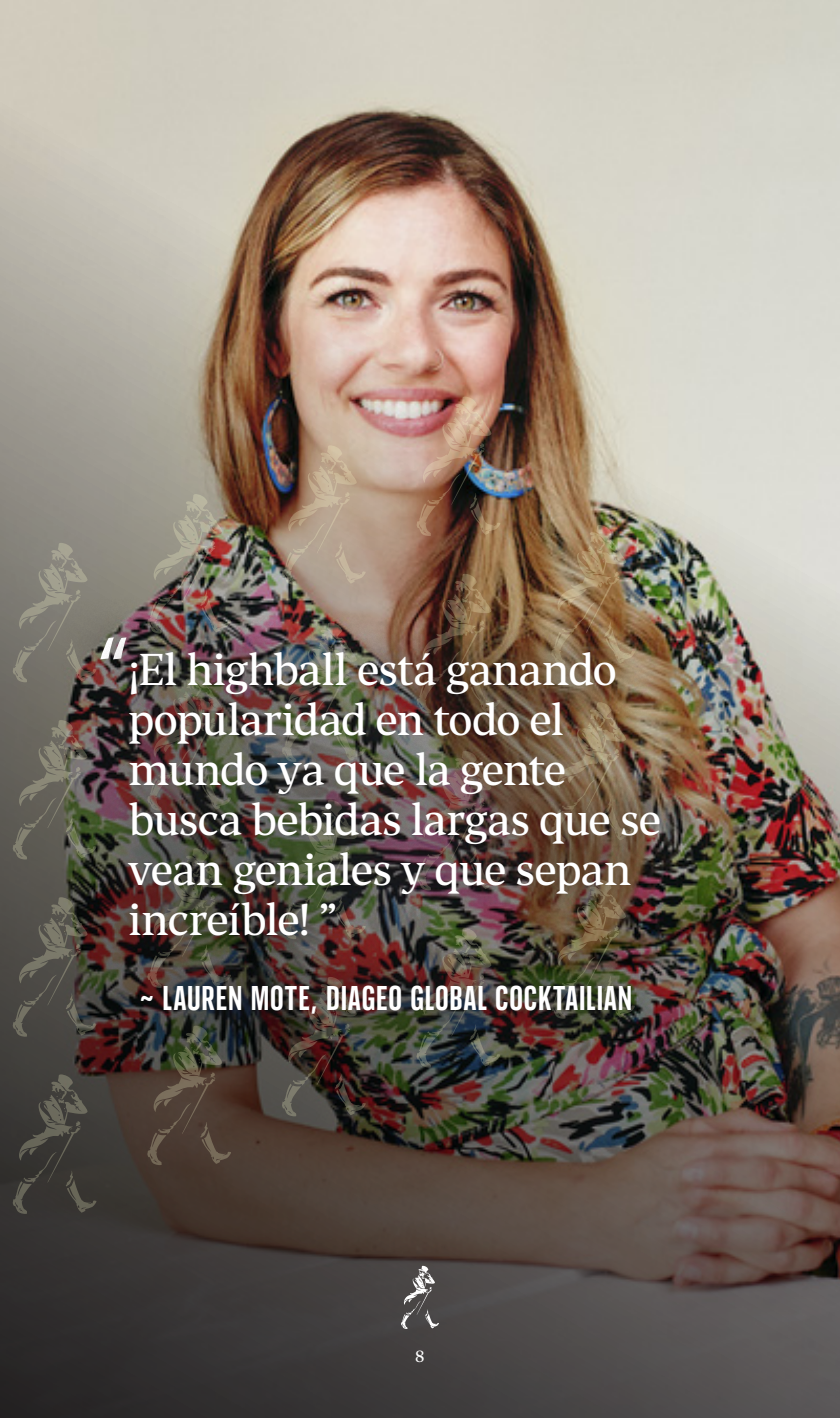
<style>
.page{position:relative;width:840px;height:1418px;background:#fff}
.page>*{position:absolute;margin:0;border:0;box-sizing:border-box;transform-origin:0 0}
.t1{font:90px "Myriad Pro";color:#fff}
.t2{font:44px/50px "Johnnie Walker Serif";letter-spacing:-.02em;color:#fff}
.t3{font:34px "Johnnie Walker Headline";letter-spacing:.03em;color:#fff}
.t4{font:16px "Johnnie Walker Serif";color:#fff}
</style>
<div class="page">
<img style="left:0;top:0;width:839px;height:1417px">
<svg style="left:12px;top:1074px;width:84px;height:139px"></svg>
<svg style="left:147px;top:1055px;width:84px;height:110px"></svg>
<svg style="left:281px;top:1055px;width:84px;height:61px"></svg>
<svg style="left:416px;top:1055px;width:84px;height:12px"></svg>
<svg style="left:12px;top:897px;width:84px;height:139px"></svg>
<svg style="left:12px;top:720px;width:75px;height:139px"></svg>
<svg style="left:416px;top:573px;width:84px;height:36px"></svg>
<img style="left:550px;top:525px;width:84px;height:84px">
<svg style="left:12px;top:543px;width:84px;height:139px"></svg>
<img style="left:147px;top:494px;width:84px;height:115px">
<svg style="left:281px;top:445px;width:84px;height:140px"></svg>
<img style="left:416px;top:396px;width:84px;height:140px">
<div style="left:58px;top:595px;width:110px;height:107px;background:#231f20;opacity:.75"></div>
<div style="left:87px;top:609px;width:615px;height:369px;background:#231f20;opacity:.75"></div>
<div style="left:99px;top:942px;width:574px;height:113px;background:#231f20;opacity:.75"></div>
<svg style="left:400px;top:1265px;width:38px;height:63px"></svg>
<hr style="left:839px;top:0;width:1px;height:1417px;background:#fdf7e4">
<p class="t1" style="left:97px;top:613px;width:33px">‘‘</p>
<p class="t2" style="left:128px;top:644px;width:534px">¡El highball está ganando popularidad en todo el mundo ya que la gente busca bebidas largas que se vean geniales y que sepan increíble! ”</p>
<p class="t3" style="left:139px;top:977px;width:494px">~ LAUREN MOTE, DIAGEO GLOBAL COCKTAILIAN</p>
<p class="t4" style="left:415px;top:1347px;width:10px">8</p>
</div>
